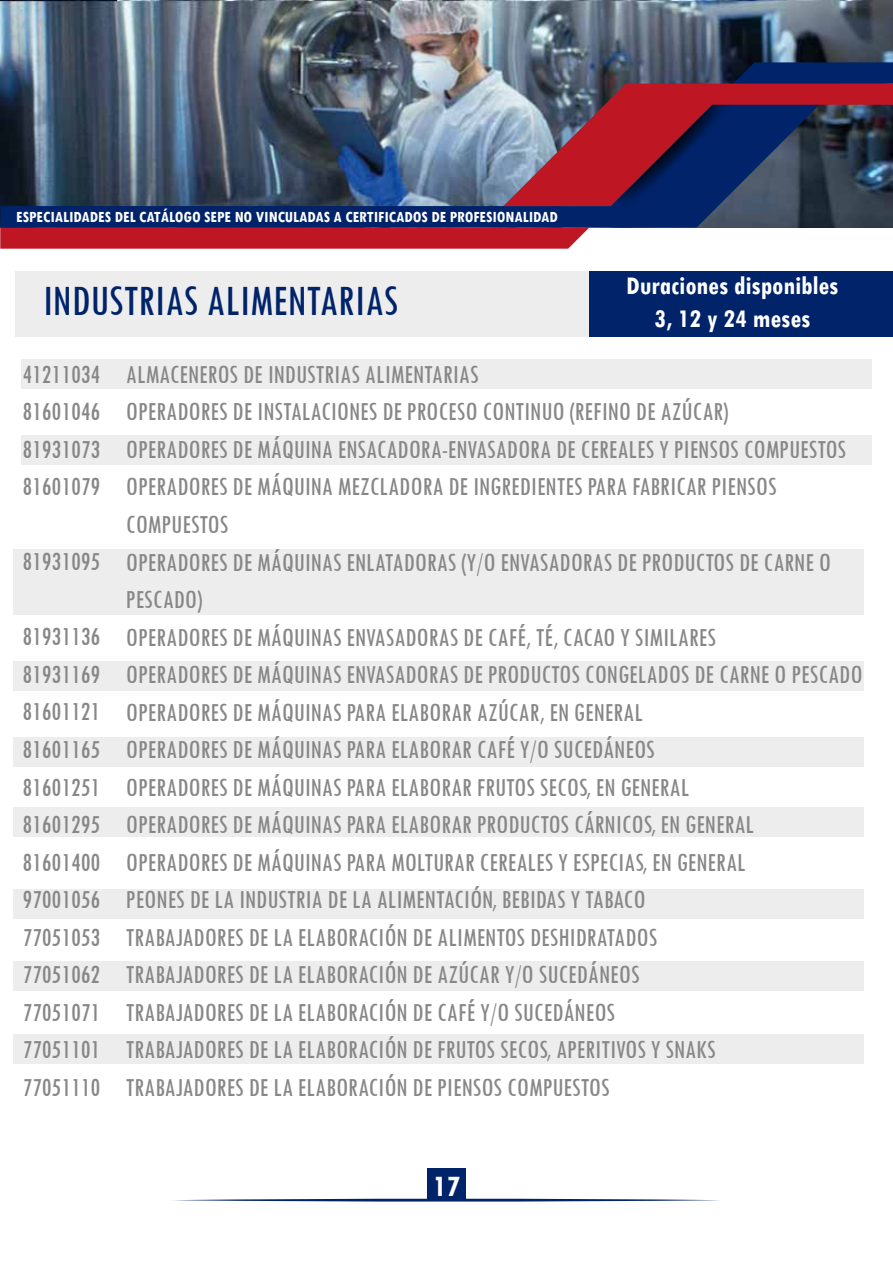
<style>
.page{position:relative;width:893px;height:1263px;background:#fff}
.page>*{position:absolute;margin:0;border:0;box-sizing:border-box;transform-origin:0 0}
.t1{font:condensed 45px "Tw Cen";color:#002369}
.t2{font:700 condensed 31.5px "Tw Cen";color:#fff}
.t3{font:condensed 27px/37.5px "Tw Cen";color:#878787;text-align:justify}
.t4{font:700 condensed 27px/32.4px "Tw Cen";color:#fff;text-align:center}
.t5{font:700 condensed 16.5px "Tw Cen";color:#fff}
</style>
<div class="page">
<div style="left:21px;top:436px;width:850px;height:29px;background:#ededed"></div>
<div style="left:21px;top:360px;width:850px;height:29px;background:#ededed"></div>
<div style="left:14px;top:549px;width:850px;height:65px;background:#ededed"></div>
<div style="left:14px;top:661px;width:850px;height:29px;background:#ededed"></div>
<div style="left:14px;top:737px;width:850px;height:29px;background:#ededed"></div>
<div style="left:14px;top:807px;width:850px;height:29px;background:#ededed"></div>
<div style="left:14px;top:889px;width:850px;height:29px;background:#ededed"></div>
<div style="left:14px;top:961px;width:850px;height:30px;background:#ededed"></div>
<div style="left:14px;top:1034px;width:850px;height:29px;background:#ededed"></div>
<div style="left:15px;top:272px;width:574px;height:65px;background:#ededed"></div>
<img style="left:0;top:0;width:893px;height:228px">
<svg style="left:0;top:227px;width:589px;height:22px;background:#ba1e2a"></svg>
<img style="left:1px;top:62px;width:892px;height:165px">
<svg style="left:616px;top:206px;width:119px;height:7px"></svg>
<svg style="left:503px;top:84px;width:390px;height:122px;background:#633650"></svg>
<div style="left:589px;top:272px;width:304px;height:65px;background:#002369"></div>
<svg style="left:173px;top:1198px;width:547px;height:4px"></svg>
<div style="left:427px;top:1168px;width:39px;height:32px;background:#002369"></div>
<p class="t5" style="left:16px;top:207px;width:543px">ESPECIALIDADES DEL CATÁLOGO SEPE NO VINCULADAS A CERTIFICADOS DE PROFESIONALIDAD</p>
<h1 class="t1" style="left:43px;top:274px;width:357px">INDUSTRIAS ALIMENTARIAS</h1>
<p class="t4" style="left:626px;top:269px;width:214px">Duraciones disponibles<br>3, 12 y 24 meses</p>
<p class="t3" style="left:22px;top:355px;width:79px">41211034<br>81601046<br>81931073<br>81601079</p>
<p class="t3" style="left:22px;top:543px;width:79px">81931095</p>
<p class="t3" style="left:22px;top:618px;width:79px">81931136<br>81931169<br>81601121<br>81601165<br>81601251<br>81601295<br>81601400<br>97001056<br>77051053<br>77051062<br>77051071<br>77051101<br>77051110</p>
<p class="t3" style="left:126px;top:355px;width:738px;text-align:left">ALMACENEROS DE INDUSTRIAS ALIMENTARIAS<br>OPERADORES DE INSTALACIONES DE PROCESO CONTINUO (REFINO DE AZÚCAR)<br>OPERADORES DE MÁQUINA ENSACADORA-ENVASADORA DE CEREALES Y PIENSOS COMPUESTOS OPERADORES DE MÁQUINA MEZCLADORA DE INGREDIENTES PARA FABRICAR PIENSOS COMPUESTOS<br>OPERADORES DE MÁQUINAS ENLATADORAS (Y/O ENVASADORAS DE PRODUCTOS DE CARNE O PESCADO)<br>OPERADORES DE MÁQUINAS ENVASADORAS DE CAFÉ, TÉ, CACAO Y SIMILARES<br>OPERADORES DE MÁQUINAS ENVASADORAS DE PRODUCTOS CONGELADOS DE CARNE O PESCADO OPERADORES DE MÁQUINAS PARA ELABORAR AZÚCAR, EN GENERAL<br>OPERADORES DE MÁQUINAS PARA ELABORAR CAFÉ Y/O SUCEDÁNEOS<br>OPERADORES DE MÁQUINAS PARA ELABORAR FRUTOS SECOS, EN GENERAL<br>OPERADORES DE MÁQUINAS PARA ELABORAR PRODUCTOS CÁRNICOS, EN GENERAL OPERADORES DE MÁQUINAS PARA MOLTURAR CEREALES Y ESPECIAS, EN GENERAL<br>PEONES DE LA INDUSTRIA DE LA ALIMENTACIÓN, BEBIDAS Y TABACO<br>TRABAJADORES DE LA ELABORACIÓN DE ALIMENTOS DESHIDRATADOS<br>TRABAJADORES DE LA ELABORACIÓN DE AZÚCAR Y/O SUCEDÁNEOS<br>TRABAJADORES DE LA ELABORACIÓN DE CAFÉ Y/O SUCEDÁNEOS<br>TRABAJADORES DE LA ELABORACIÓN DE FRUTOS SECOS, APERITIVOS Y SNAKS<br>TRABAJADORES DE LA ELABORACIÓN DE PIENSOS COMPUESTOS</p>
<p class="t2" style="left:433px;top:1167px;width:29px">17</p>
</div>
